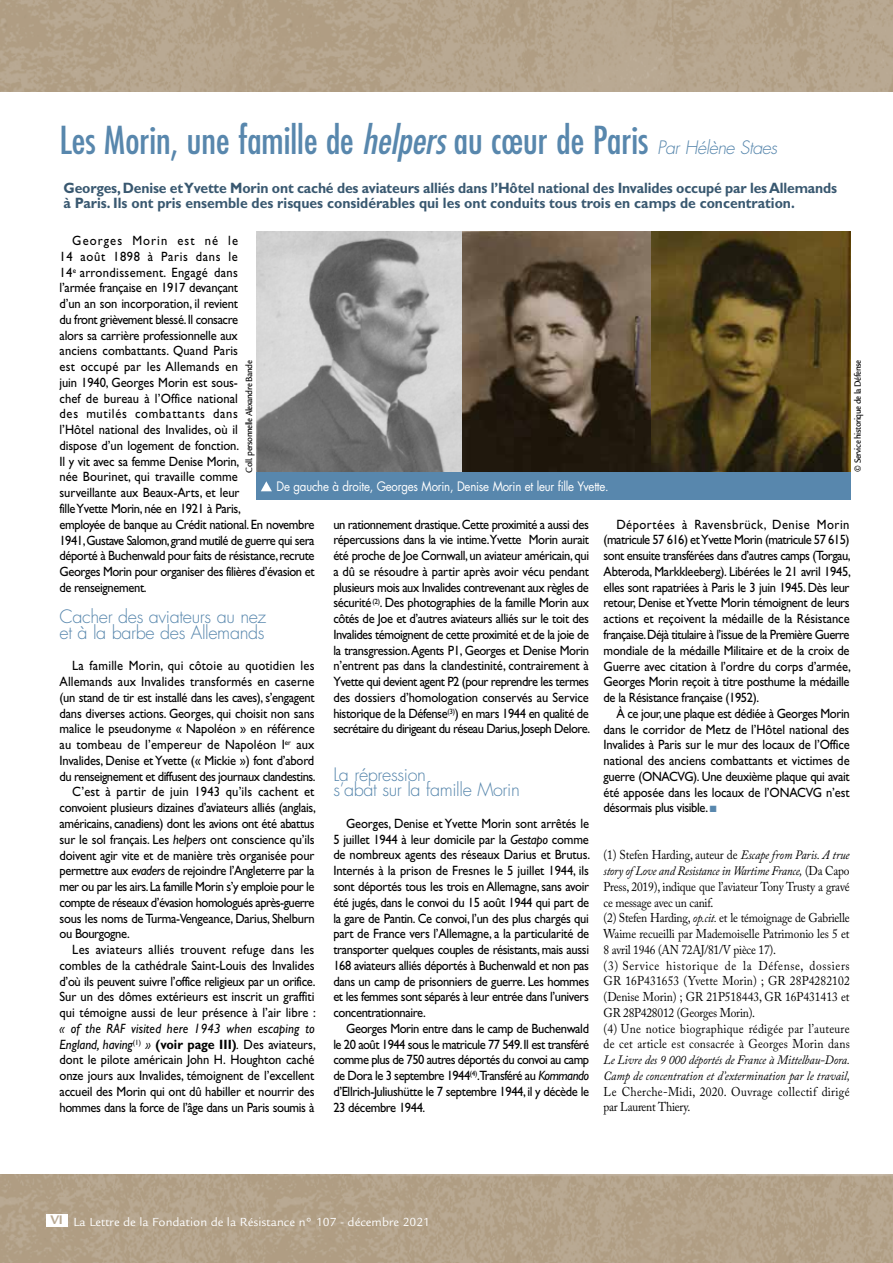
<style>
.page{position:relative;width:893px;height:1263px;background:#fff}
.page>*{position:absolute;margin:0;border:0;box-sizing:border-box;transform-origin:0 0}
.t1{font:condensed 37.5px "Futura Std";color:#5887ad}
.t2{font:300 18px/15.8px "Futura Std";letter-spacing:-.02em;color:#5887ad}
.t3{font:700 15px/15px "Gill Sans Std";letter-spacing:-.01em;color:#395870;scale:.93 1}
.t4{font:13.5px/15.8px "Gill Sans Std";letter-spacing:-.025em;color:#000;text-align:justify;scale:.93 1}
.t5{font:13.5px "Gill Sans Std";letter-spacing:-.005em;color:#000;scale:.93 1}
.t6{font:13.5px "Gill Sans Std";letter-spacing:.01em;color:#000;scale:.93 1}
.t7{font:13.5px "Gill Sans Std";letter-spacing:.015em;color:#000;scale:.93 1}
.t8{font:13.5px "Gill Sans Std";color:#000;scale:.93 1}
.t9{font:13.5px "Gill Sans Std";letter-spacing:.02em;color:#000;scale:.93 1}
.t10{font:12.75px/15.8px "Adobe Caslon Pro";letter-spacing:-.005em;color:#000;scale:.9 1}
.t11{font:italic 12.75px/15.8px "Adobe Caslon Pro";letter-spacing:-.005em;color:#000;scale:.9 1}
.t12{font:12.75px/15.8px "Adobe Caslon Pro";letter-spacing:.025em;color:#000;scale:.9 1}
.t13{font:12.75px "Futura Std";letter-spacing:-.02em;color:#fff;scale:.9 1}
.t14{font:12.75px "Legacy Sans";color:#fff}
.t15{font:500 9.75px "Legacy Sans";letter-spacing:-.05em;color:#000;scale:.9 1}
.s1{font-style:italic}
.s2{font-weight:300;font-style:italic;font-stretch:normal;font-size:18px}
.s3{font-weight:700}
.s4{color:#5887ad}
.s5{font-weight:700;font-size:13.5px;color:#b9a993}
</style>
<div class="page">
<img style="left:0;top:1174px;width:893px;height:14px">
<img style="left:0;top:0;width:893px;height:91px">
<img style="left:0;top:1188px;width:893px;height:75px">
<div style="left:46px;top:1214px;width:22px;height:12px;background:#fff"></div>
<img style="left:256px;top:232px;width:206px;height:240px">
<img style="left:462px;top:232px;width:190px;height:240px">
<img style="left:652px;top:232px;width:198px;height:240px">
<div style="left:256px;top:472px;width:594px;height:28px;background:#5887ad"></div>
<svg style="left:261px;top:481px;width:11px;height:10px"></svg>
<h1 class="t1" style="left:60px;top:118px;width:719px">Les Morin, une famille de <span class="s1">helpers</span>au cœur de Paris <span class="s2">Par Hélène Staes</span></h1>
<p class="t3" style="left:64px;top:180px;width:833px">Georges, Denise et Yvette Morin ont caché des aviateurs alliés dans l’Hôtel national des Invalides occupé par les Allemands à Paris. Ils ont pris ensemble des risques considérables qui les ont conduits tous trois en camps de concentration.</p>
<p class="t4" style="left:60px;top:233px;width:276px;text-align:left;text-indent:13px">Georges Morin est né le<br>14 août 1898 à Paris dans le<br>14<sup>e</sup> arrondissement. Engagé dans<br>l’armée française en 1917 devançant<br>d’un an son incorporation, il revient<br>du front grièvement blessé. Il consacre<br>alors sa carrière professionnelle aux<br>anciens combattants. Quand Paris<br>est occupé par les Allemands en<br>juin 1940, Georges Morin est sous-<br>chef de bureau à l’Office national<br>des mutilés combattants dans<br>l’Hôtel national des Invalides, où il<br>dispose d’un logement de fonction.<br>Il y vit avec sa femme Denise Morin,<br>née Bourinet, qui travaille comme<br>surveillante aux Beaux-Arts, et leur<br>fille Yvette Morin, née en 1921 à Paris,<br>employée de banque au Crédit national. En novembre 1941, Gustave Salomon, grand mutilé de guerre qui sera déporté à Buchenwald pour faits de résistance, recrute Georges Morin pour organiser des filières d’évasion et de renseignement.</p>
<h2 class="t2" style="left:60px;top:609px;width:208px">Cacher des aviateurs au nez et à la barbe des Allemands</h2>
<p class="t7" style="left:72px;top:658px;width:262px">La famille Morin, qui côtoie au quotidien les</p>
<p class="t6" style="left:60px;top:674px;width:276px">Allemands aux Invalides transformés en caserne</p>
<p class="t4" style="left:60px;top:690px;width:276px">(un stand de tir est installé dans les caves), s’engagent</p>
<p class="t4" style="left:60px;top:705px;width:276px">dans diverses actions. Georges, qui choisit non sans</p>
<p class="t5" style="left:60px;top:721px;width:276px">malice le pseudonyme « Napoléon » en référence</p>
<p class="t6" style="left:60px;top:737px;width:276px">au tombeau de l’empereur de Napoléon I<sup>er</sup> aux</p>
<p class="t4" style="left:60px;top:753px;width:275px">Invalides, Denise et Yvette (« Mickie ») font d’abord</p>
<p class="t4" style="left:60px;top:768px;width:277px">du renseignement et diffusent des journaux clandestins.</p>
<p class="t7" style="left:72px;top:784px;width:262px">C’est à partir de juin 1943 qu’ils cachent et</p>
<p class="t4" style="left:60px;top:800px;width:277px">convoient plusieurs dizaines d’aviateurs alliés (anglais,</p>
<p class="t4" style="left:60px;top:816px;width:276px">américains, canadiens) dont les avions ont été abattus</p>
<p class="t4" style="left:60px;top:831px;width:276px">sur le sol français. Les <span class="s1">helpers</span> ont conscience qu’ils</p>
<p class="t4" style="left:60px;top:847px;width:276px">doivent agir vite et de manière très organisée pour</p>
<p class="t4" style="left:60px;top:863px;width:276px">permettre aux <span class="s1">evaders</span> de rejoindre l’Angleterre par la</p>
<p class="t4" style="left:60px;top:879px;width:276px">mer ou par les airs. La famille Morin s’y emploie pour le</p>
<p class="t4" style="left:60px;top:894px;width:276px">compte de réseaux d’évasion homologués après-guerre</p>
<p class="t4" style="left:60px;top:910px;width:276px">sous les noms de Turma-Vengeance, Darius, Shelburn</p>
<p class="t4" style="left:60px;top:926px;width:77px">ou Bourgogne.</p>
<p class="t9" style="left:72px;top:942px;width:262px">Les aviateurs alliés trouvent refuge dans les</p>
<p class="t5" style="left:60px;top:957px;width:276px">combles de la cathédrale Saint-Louis des Invalides</p>
<p class="t4" style="left:60px;top:973px;width:277px">d’où ils peuvent suivre l’office religieux par un orifice.</p>
<p class="t5" style="left:60px;top:989px;width:276px">Sur un des dômes extérieurs est inscrit un graffiti</p>
<p class="t8" style="left:60px;top:1005px;width:277px">qui témoigne aussi de leur présence à l’air libre :</p>
<p class="t4" style="left:60px;top:1020px;width:277px"><span class="s1">« of the RAF visited here 1943 when escaping to England, having</span><sup>(1)</sup> <span class="s1">»</span> <span class="s3">(voir page III)</span><span class="s1">.</span> Des aviateurs, dont le pilote américain John H. Houghton caché onze jours aux Invalides, témoignent de l’excellent accueil des Morin qui ont dû habiller et nourrir des hommes dans la force de l’âge dans un Paris soumis à</p>
<p class="t15" style="left:244px;top:473px;width:126px;rotate:-90deg">Coll. personnelle Alexandre Bande</p>
<p class="t15" style="left:852px;top:471px;width:125px;rotate:-90deg">© Service historique de la Défense</p>
<p class="t13" style="left:277px;top:478px;width:370px">De gauche à droite, Georges Morin, Denise Morin et leur fille Yvette.</p>
<p class="t4" style="left:333px;top:516px;width:278px">un rationnement drastique. Cette proximité a aussi des répercussions dans la vie intime.Yvette Morin aurait été proche de Joe Cornwall, un aviateur américain, qui a dû se résoudre à partir après avoir vécu pendant plusieurs mois aux Invalides contrevenant aux règles de sécurité <sup>(2)</sup>. Des photographies de la famille Morin aux côtés de Joe et d’autres aviateurs alliés sur le toit des Invalides témoignent de cette proximité et de la joie de la transgression. Agents P1, Georges et Denise Morin n’entrent pas dans la clandestinité, contrairement à Yvette qui devient agent P2 (pour reprendre les termes des dossiers d’homologation conservés au Service historique de la Défense<sup>(3)</sup>) en mars 1944 en qualité de secrétaire du dirigeant du réseau Darius, Joseph Delore.</p>
<h2 class="t2" style="left:333px;top:767px;width:188px">La répression<br>s’abat sur la famille Morin</h2>
<p class="t4" style="left:333px;top:816px;width:278px;text-indent:13px">Georges, Denise et Yvette Morin sont arrêtés le 5 juillet 1944 à leur domicile par la <span class="s1">Gestapo</span> comme de nombreux agents des réseaux Darius et Brutus.<br>Internés à la prison de Fresnes le 5 juillet 1944, ils sont déportés tous les trois en Allemagne, sans avoir été jugés, dans le convoi du 15 août 1944 qui part de la gare de Pantin. Ce convoi, l’un des plus chargés qui part de France vers l’Allemagne, a la particularité de transporter quelques couples de résistants, mais aussi 168 aviateurs alliés déportés à Buchenwald et non pas dans un camp de prisonniers de guerre. Les hommes et les femmes sont séparés à leur entrée dans l’univers concentrationnaire.</p>
<p class="t4" style="left:333px;top:1020px;width:277px;text-indent:13px">Georges Morin entre dans le camp de Buchenwald le 20 août 1944 sous le matricule 77 549. Il est transféré comme plus de 750 autres déportés du convoi au camp de Dora le 3 septembre 1944<sup>(4)</sup>.Transféré au <span class="s1">Kommando </span>d’Ellrich-Juliushütte le 7 septembre 1944, il y décède le 23 décembre 1944.</p>
<p class="t4" style="left:604px;top:516px;width:267px;text-indent:13px">Déportées à Ravensbrück, Denise Morin (matricule 57 616) et Yvette Morin (matricule 57 615) sont ensuite transférées dans d’autres camps (Torgau, Abteroda, Markkleeberg). Libérées le 21 avril 1945, elles sont rapatriées à Paris le 3 juin 1945. Dès leur retour, Denise et Yvette Morin témoignent de leurs actions et reçoivent la médaille de la Résistance française. Déjà titulaire à l’issue de la Première Guerre mondiale de la médaille Militaire et de la croix de Guerre avec citation à l’ordre du corps d’armée, Georges Morin reçoit à titre posthume la médaille de la Résistance française (1952).</p>
<p class="t4" style="left:604px;top:705px;width:266px;text-indent:13px">À ce jour, une plaque est dédiée à Georges Morin dans le corridor de Metz de l’Hôtel national des Invalides à Paris sur le mur des locaux de l’Office national des anciens combattants et victimes de guerre (ONACVG). Une deuxième plaque qui avait été apposée dans les locaux de l’ONACVG n’est désormais plus visible. <span class="s4">■</span></p>
<p class="t10" style="left:604px;top:847px;width:275px">(1) Stefen Harding, auteur de <span class="s1">Escape from Paris. A true story of Love and Resistance in Wartime France,</span> (Da Capo Press, 2019), indique que l’aviateur Tony Trusty a gravé ce message avec un canif.<br>(2) Stefen Harding, <span class="s1">op.cit.</span> et le témoignage de Gabrielle Waime recueilli par Mademoiselle Patrimonio les 5 et 8 avril 1946 (AN 72AJ/81/V pièce 17).<br>(3) Service historique de la Défense, dossiers GR 16P431653 (Yvette Morin) ; GR 28P4282102 (Denise Morin) ; GR 21P518443, GR 16P431413 et GR 28P428012 (Georges Morin).<br>(4) Une notice biographique rédigée par l’auteure de cet article est consacrée à Georges Morin dans</p>
<p class="t11" style="left:604px;top:1052px;width:275px">Le Livre des 9 000 déportés de France à Mittelbau-Dora.<br>Camp de concentration et d’extermination par le travail,</p>
<p class="t12" style="left:604px;top:1083px;width:275px">Le Cherche-Midi, 2020. Ouvrage collectif dirigé par Laurent Thiery.</p>
<p class="t14" style="left:50px;top:1214px;width:381px"><span class="s5">VI</span> La Lettre de la Fondation de la Résistance n° 107 - décembre 2021</p>
</div>
